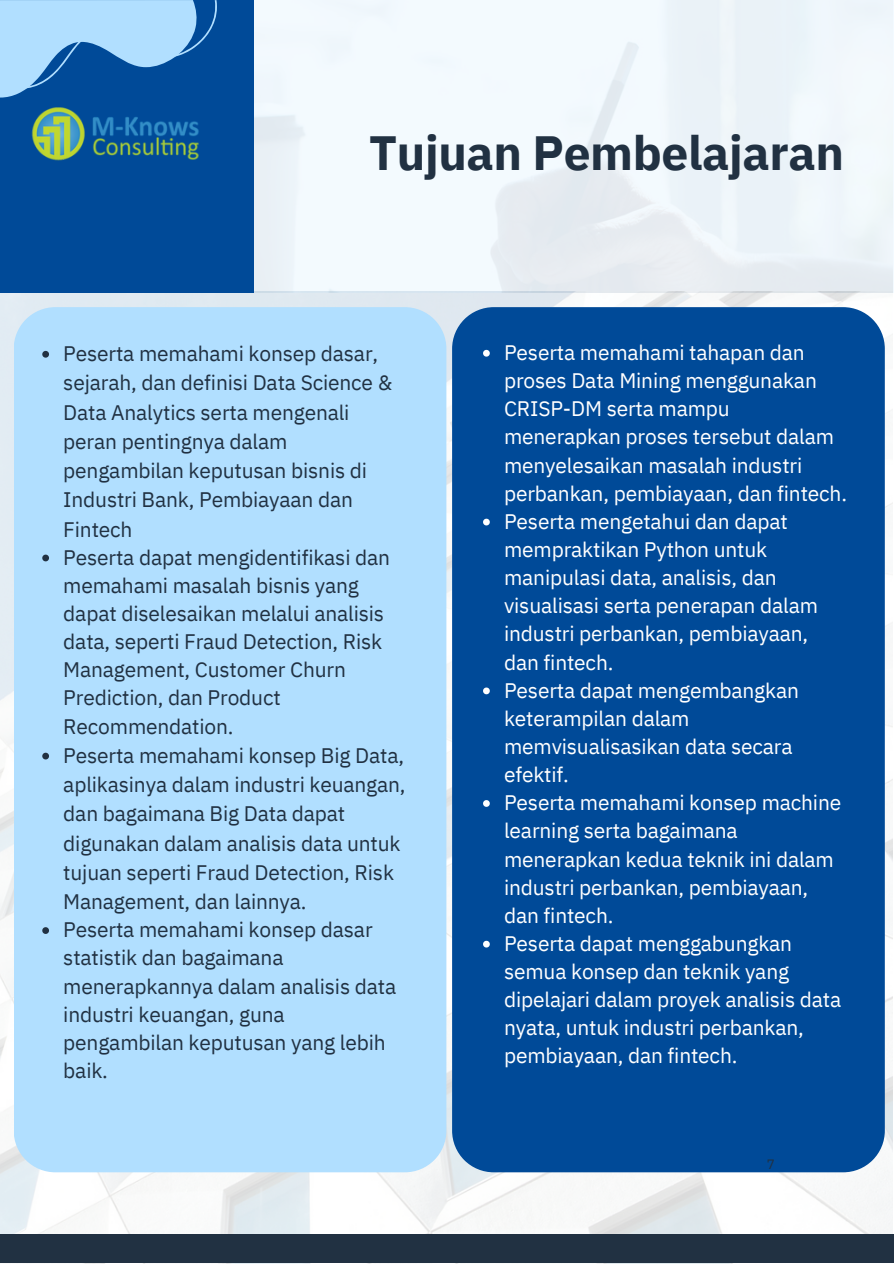
<style>
.page{position:relative;width:894px;height:1264px;background:#fff}
.page>*{position:absolute;margin:0;border:0;box-sizing:border-box;transform-origin:0 0}
.t1{font:700 48px "IBM Plex Sans";letter-spacing:-.01em;color:#213142}
.t2{font:21px/29.2px "IBM Plex Sans";letter-spacing:-.01em;color:#213142}
.t3{font:21px/28.2px "IBM Plex Sans";letter-spacing:-.01em;color:#fff}
.t4{font:13.5px "IBM Plex Sans";color:#213142}
</style>
<div class="page">
<img style="left:0;top:0;width:892px;height:1263px">
<div style="left:0;top:1233px;width:892px;height:29px;background:#213142"></div>
<div style="left:0;top:0;width:254px;height:292px;background:#004a98"></div>
<img style="left:31px;top:107px;width:168px;height:54px">
<svg style="left:0;top:0;width:217px;height:98px"></svg>
<div style="left:14px;top:307px;width:432px;height:865px;background:#b1dfff"></div>
<div style="left:452px;top:307px;width:432px;height:865px;background:#004a98"></div>
<svg style="left:42px;top:351px;width:7px;height:6px"></svg>
<svg style="left:42px;top:554px;width:7px;height:7px"></svg>
<svg style="left:42px;top:752px;width:7px;height:7px"></svg>
<svg style="left:42px;top:927px;width:7px;height:6px"></svg>
<svg style="left:483px;top:350px;width:6px;height:7px"></svg>
<svg style="left:483px;top:518px;width:6px;height:7px"></svg>
<svg style="left:483px;top:687px;width:6px;height:8px"></svg>
<svg style="left:483px;top:800px;width:6px;height:6px"></svg>
<svg style="left:483px;top:940px;width:6px;height:7px"></svg>
<p class="t1" style="left:369px;top:121px;width:476px">Tujuan Pembelajaran</p>
<h1 class="t2" style="left:63px;top:338px;width:330px">Peserta memahami konsep dasar, sejarah, dan definisi Data Science &amp;<br>Data Analytics serta mengenali peran pentingnya dalam pengambilan keputusan bisnis di<br>Industri Bank, Pembiayaan dan<br>Fintech</h1>
<p class="t2" style="left:63px;top:543px;width:328px;line-height:28.2px">Peserta dapat mengidentifikasi dan memahami masalah bisnis yang dapat diselesaikan melalui analisis data, seperti Fraud Detection, Risk<br>Management, Customer Churn<br>Prediction, dan Product<br>Recommendation.</p>
<p class="t2" style="left:63px;top:740px;width:344px">Peserta memahami konsep Big Data, aplikasinya dalam industri keuangan, dan bagaimana Big Data dapat digunakan dalam analisis data untuk tujuan seperti Fraud Detection, Risk Management, dan lainnya.</p>
<p class="t2" style="left:63px;top:915px;width:334px;line-height:28.2px">Peserta memahami konsep dasar statistik dan bagaimana menerapkannya dalam analisis data industri keuangan, guna pengambilan keputusan yang lebih baik.</p>
<p class="t3" style="left:504px;top:338px;width:344px">Peserta memahami tahapan dan proses Data Mining menggunakan<br>CRISP-DM serta mampu menerapkan proses tersebut dalam menyelesaikan masalah industri perbankan, pembiayaan, dan fintech.</p>
<p class="t3" style="left:504px;top:507px;width:315px">Peserta mengetahui dan dapat mempraktikan Python untuk manipulasi data, analisis, dan visualisasi serta penerapan dalam industri perbankan, pembiayaan, dan fintech.</p>
<p class="t3" style="left:504px;top:675px;width:296px">Peserta dapat mengembangkan keterampilan dalam memvisualisasikan data secara efektif.</p>
<p class="t3" style="left:504px;top:788px;width:338px">Peserta memahami konsep machine learning serta bagaimana menerapkan kedua teknik ini dalam industri perbankan, pembiayaan, dan fintech.</p>
<p class="t3" style="left:504px;top:928px;width:338px">Peserta dapat menggabungkan semua konsep dan teknik yang dipelajari dalam proyek analisis data nyata, untuk industri perbankan, pembiayaan, dan fintech.</p>
<p class="t4" style="left:766px;top:1154px;width:10px">7</p>
</div>
